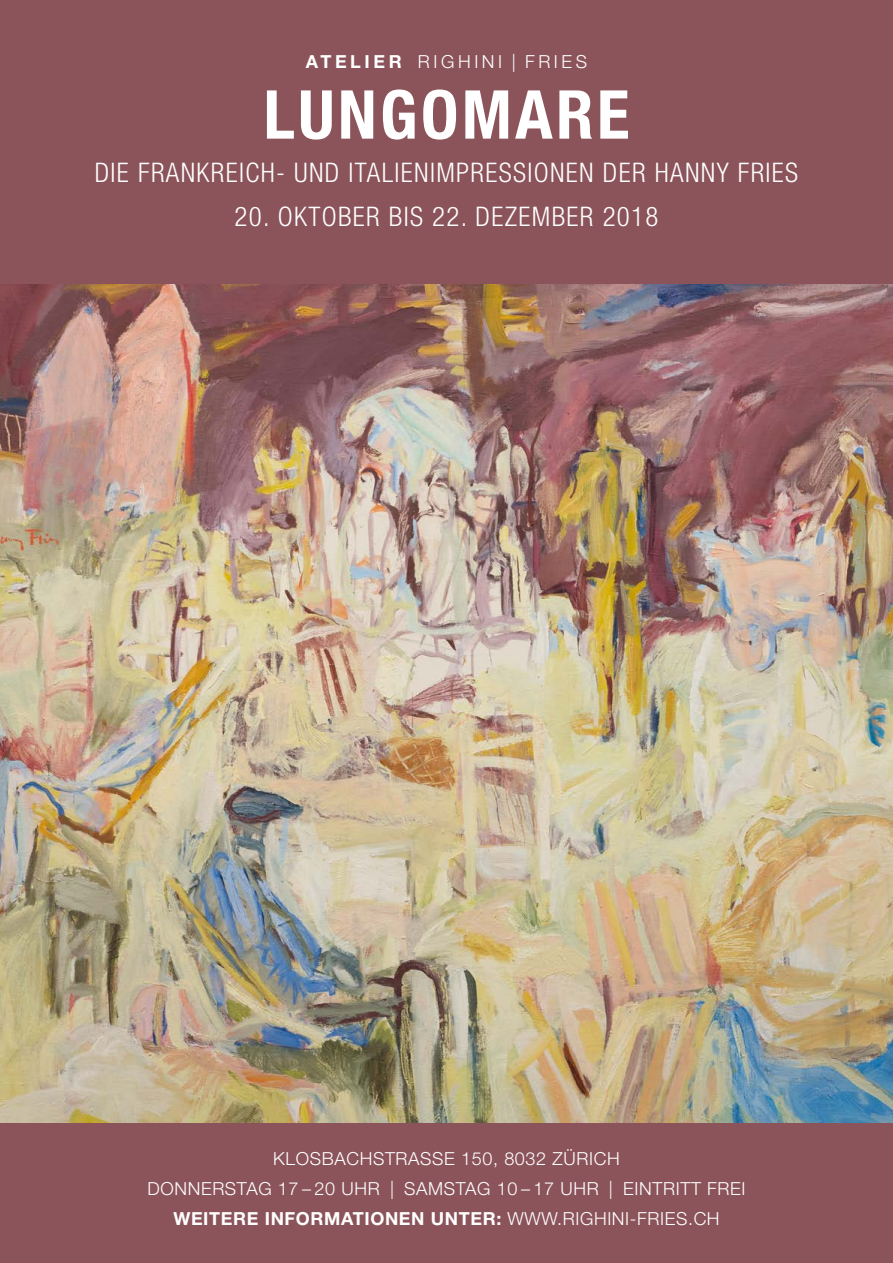
<style>
.page{position:relative;width:893px;height:1263px;background:#8b545a}
.page>*{position:absolute;margin:0;border:0;box-sizing:border-box;transform-origin:0 0}
.t1{font:700 condensed 67.5px "Helvetica Neue LT Std";letter-spacing:.05em;color:#fff}
.t2{font:300 condensed 27px "Helvetica Neue LT Std";letter-spacing:.05em;color:#fff}
.t3{font:300 18px/30px "Helvetica Neue LT Std";letter-spacing:.035em;color:#fff;text-align:center}
.t4{font:300 18px "Helvetica Neue LT Std";letter-spacing:.2em;color:#fff}
.s1{font-weight:700}
</style>
<div class="page">
<img style="left:0;top:285px;width:893px;height:838px">
<p class="t4" style="left:306px;top:51px;width:283px"><span class="s1">ATELIER</span> RIGHINI | FRIES</p>
<h1 class="t1" style="left:264px;top:74px;width:367px">LUNGOMARE</h1>
<h2 class="t2" style="left:95px;top:157px;width:705px">DIE FRANKREICH- UND ITALIENIMPRESSIONEN DER HANNY FRIES</h2>
<h2 class="t2" style="left:234px;top:201px;width:426px">20. OKTOBER BIS 22. DEZEMBER 2018</h2>
<p class="t3" style="left:147px;top:1143px;width:599px">KLOSBACHSTRASSE 150, 8032 ZÜRICH<br>DONNERSTAG 17 – 20 UHR | SAMSTAG 10 – 17 UHR | EINTRITT FREI<br><span class="s1">WEITERE INFORMATIONEN UNTER:</span> WWW.RIGHINI-FRIES.CH</p>
</div>
